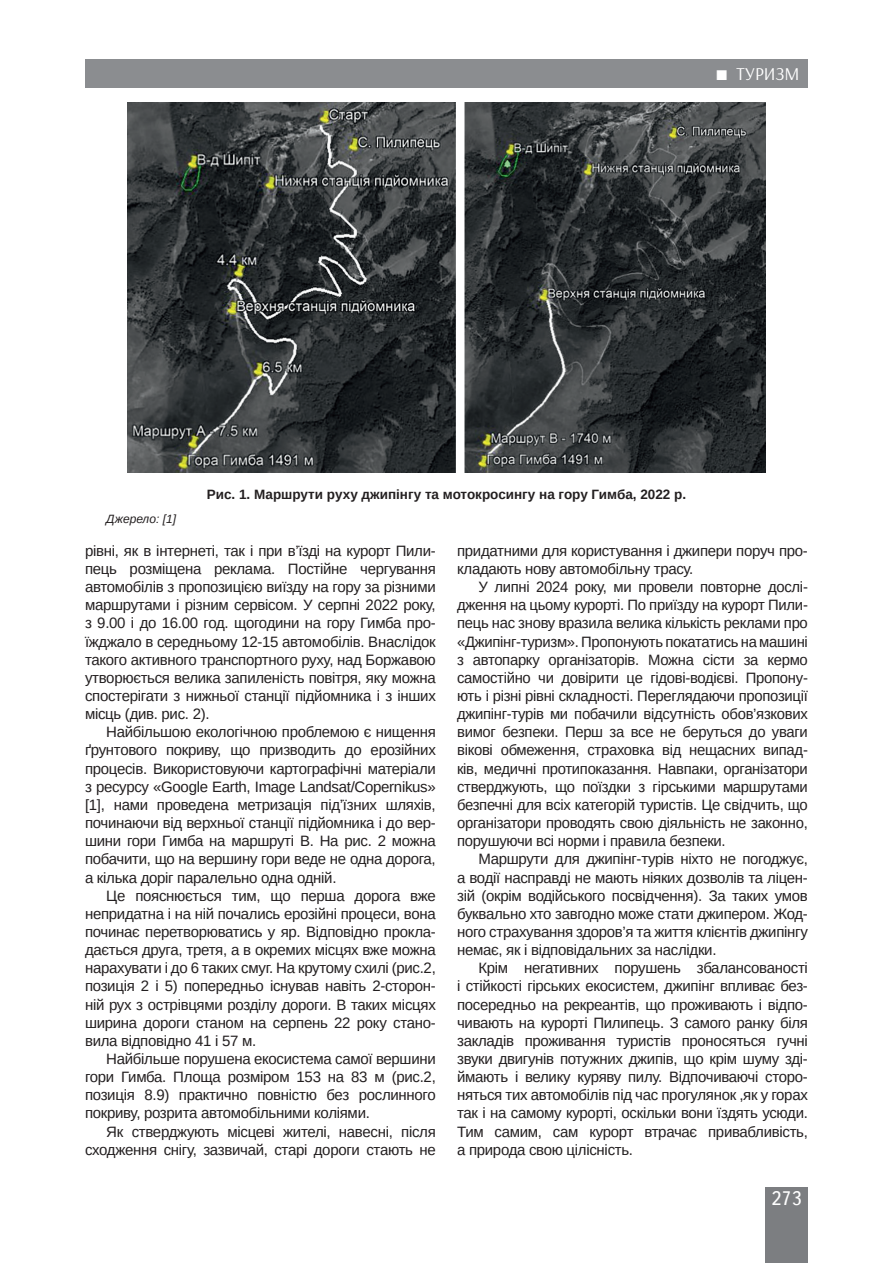
<style>
.page{position:relative;width:893px;height:1263px;background:#fff}
.page>*{position:absolute;margin:0;border:0;box-sizing:border-box;transform-origin:0 0}
.t1{font:19.5px "Ukrainian Text";color:#fff}
.t2{font:18px "Arsenal";color:#fff}
.Текст_основной_укр{font:15px/18.1px "Arimo";letter-spacing:-.02em;color:#231f20;text-align:justify}
.Рисунок{font:700 13.5px "Arimo";color:#231f20}
.Источник{font:italic 12px "Arimo";color:#231f20}
</style>
<div class="page">
<div style="left:765px;top:1187px;width:43px;height:76px;background:#7c7e81"></div>
<div style="left:85px;top:59px;width:723px;height:29px;background:#8b8d90"></div>
<img style="left:127px;top:102px;width:638px;height:370px">
<p class="t2" style="left:736px;top:62px;width:64px">ТУРИЗМ</p>
<p class="Источник" style="left:106px;top:511px;width:71px">Джерело: [1]</p>
<p class="Рисунок" style="left:207px;top:485px;width:481px">Рис. 1. Маршрути руху джипінгу та мотокросингу на гору Гимба, 2022 р.</p>
<p class="Текст_основной_укр" style="left:85px;top:542px;width:352px">рівні, як в інтернеті, так і при в’їзді на курорт Пили&shy;пець розміщена реклама. Постійне чергування автомобілів з пропозицією виїзду на гору за різними маршрутами і різним сервісом. У серпні 2022 року, з 9.00 і до 16.00 год. щогодини на гору Гимба про&shy;їжджало в середньому 12-15 автомобілів. Внаслідок такого активного транспортного руху, над Боржавою утворюється велика запиленість повітря, яку можна спостерігати з нижньої станції підйомника і з інших місць (див. рис. 2).</p>
<p class="Текст_основной_укр" style="left:85px;top:723px;width:352px;text-indent:21px">Найбільшою екологічною проблемою є нищення ґрунтового покриву, що призводить до ерозійних процесів. Використовуючи картографічні матеріали з ресурсу «Google Earth, Image Landsat/Copernikus» [1], нами проведена метризація під’їзних шляхів, починаючи від верхньої станції підйомника і до вер&shy;шини гори Гимба на маршруті В. На рис. 2 можна побачити, що на вершину гори веде не одна дорога, а кілька доріг паралельно одна одній.</p>
<p class="Текст_основной_укр" style="left:85px;top:886px;width:352px;text-indent:21px">Це пояснюється тим, що перша дорога вже непридатна і на ній почались ерозійні процеси, вона починає перетворюватись у яр. Відповідно прокла&shy;дається друга, третя, а в окремих місцях вже можна нарахувати і до 6 таких смуг. На крутому схилі (рис.2, позиція 2 і 5) попередньо існував навіть 2-сторон&shy;ній рух з острівцями розділу дороги. В таких місцях ширина дороги станом на серпень 22 року стано&shy;вила відповідно 41 і 57 м.</p>
<p class="Текст_основной_укр" style="left:85px;top:1050px;width:352px;text-indent:21px">Найбільше порушена екосистема самої вершини гори Гимба. Площа розміром 153 на 83 м (рис.2, позиція 8.9) практично повністю без рослинного покриву, розрита автомобільними коліями.</p>
<p class="Текст_основной_укр" style="left:85px;top:1122px;width:352px;text-align:right">Як стверджують місцеві жителі, навесні, після сходження снігу, зазвичай, старі дороги стають не</p>
<p class="Текст_основной_укр" style="left:457px;top:542px;width:352px">придатними для користування і джипери поруч про&shy;кладають нову автомобільну трасу.</p>
<p class="Текст_основной_укр" style="left:457px;top:578px;width:352px;text-indent:21px">У липні 2024 року, ми провели повторне дослі&shy;дження на цьому курорті. По приїзду на курорт Пили&shy;пець нас знову вразила велика кількість реклами про «Джипінг-туризм». Пропонують покататись на машині з автопарку організаторів. Можна сісти за кермо самостійно чи довірити це гідові-водієві. Пропону&shy;ють і різні рівні складності. Переглядаючи пропозиції джипінг-турів ми побачили відсутність обов’язкових вимог безпеки. Перш за все не беруться до уваги вікові обмеження, страховка від нещасних випад&shy;ків, медичні протипоказання. Навпаки, організатори стверджують, що поїздки з гірськими маршрутами безпечні для всіх категорій туристів. Це свідчить, що організатори проводять свою діяльність не законно, порушуючи всі норми і правила безпеки.</p>
<p class="Текст_основной_укр" style="left:457px;top:850px;width:352px;text-indent:21px">Маршрути для джипінг-турів ніхто не погоджує, а водії насправді не мають ніяких дозволів та ліцен&shy;зій (окрім водійського посвідчення). За таких умов буквально хто завгодно може стати джипером. Жод&shy;ного страхування здоров’я та життя клієнтів джипінгу немає, як і відповідальних за наслідки.</p>
<p class="Текст_основной_укр" style="left:457px;top:959px;width:352px;text-indent:21px">Крім негативних порушень збалансованості і стійкості гірських екосистем, джипінг впливає без&shy;посередньо на рекреантів, що проживають і відпо&shy;чивають на курорті Пилипець. З самого ранку біля закладів проживання туристів проносяться гучні звуки двигунів потужних джипів, що крім шуму зді&shy;ймають і велику куряву пилу. Відпочиваючі сторо&shy;няться тих автомобілів під час прогулянок ,як у горах так і на самому курорті, оскільки вони їздять усюди.<br>Тим самим, сам курорт втрачає привабливість, а природа свою цілісність.</p>
<h1 class="t1" style="left:771px;top:1188px;width:32px">273</h1>
</div>
